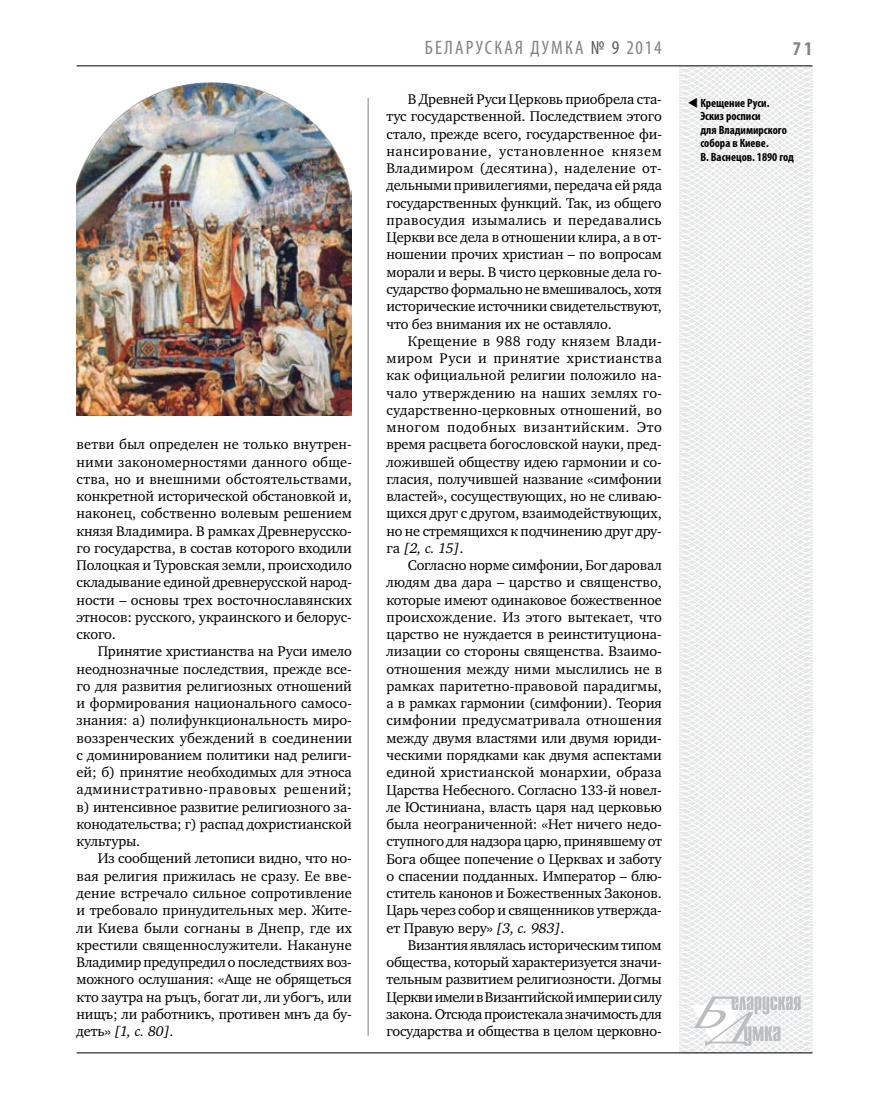
<style>
.page{position:relative;width:872px;height:1106px;background:#fff}
.page>*{position:absolute;margin:0;border:0;box-sizing:border-box;transform-origin:0 0}
.t1{font:condensed 19.5px "Myriad Pro";letter-spacing:.11em;color:#808285}
.t2{font:700 condensed 19.5px "Myriad Pro";color:#808285}
.t3{font:14.4px/17.2px "Charter C";letter-spacing:-.01em;color:#000;text-align:justify}
.t4{font:700 condensed 12px/13.5px "Myriad Pro";color:#000}
.s1{font-style:italic}
.s2{color:#58595b}
</style>
<div class="page">
<hr style="left:368px;top:98px;width:1px;height:938px;background:#808285">
<svg style="left:621px;top:65px;width:192px;height:989px"></svg>
<svg style="left:691px;top:996px;width:109px;height:53px"></svg>
<hr style="left:77px;top:65px;width:735px;height:1px;background:#000">
<hr style="left:77px;top:1052px;width:735px;height:1px;background:#000">
<img style="left:77px;top:82px;width:275px;height:334px">
<svg style="left:698px;top:107px;width:12px;height:1px"></svg>
<p class="t3" style="left:77px;top:436px;width:277px">ветви был определен не только внутрен&shy;ними закономерностями данного обще&shy;ства, но и внешними обстоятельствами, конкретной исторической обстановкой и, наконец, собственно волевым решением князя Владимира. В рамках Древнерусско&shy;го государства, в состав которого входили Полоцкая и Туровская земли, происходило складывание единой древнерусской народ&shy;ности – основы трех восточнославянских этносов: русского, украинского и белорус&shy;ского.</p>
<p class="t3" style="left:77px;top:643px;width:277px;text-indent:21px">Принятие христианства на Руси имело неоднозначные последствия, прежде все&shy;го для развития религиозных отношений и формирования национального самосо&shy;знания: а) полифункциональность миро&shy;воззренческих убеждений в соединении с доминированием политики над религи&shy;ей; б) принятие необходимых для этноса административно-правовых решений; в) интенсивное развитие религиозного за&shy;конодательства; г) распад дохристианской культуры.</p>
<p class="t3" style="left:77px;top:850px;width:277px;text-indent:21px">Из сообщений летописи видно, что но&shy;вая религия прижилась не сразу. Ее вве&shy;дение встречало сильное сопротивление и требовало принудительных мер. Жите&shy;ли Киева были согнаны в Днепр, где их крестили священнослужители. Накануне Владимир предупредил о последствиях воз&shy;можного ослушания: «Аще не обрящеться кто заутра на ръцъ, богат ли, ли убогъ, или нищъ; ли работникъ, противен мнъ да бу&shy;деть» <span class="s1">[1, с. 80]</span>.</p>
<h1 class="t1" style="left:425px;top:36px;width:238px">БЕЛАРУСКАЯ ДУМКА <span class="s2">№ 9</span> 2014</h1>
<h1 class="t2" style="left:793px;top:37px;width:21px">71</h1>
<p class="t3" style="left:386px;top:91px;width:277px;text-indent:21px">В Древней Руси Церковь приобрела ста&shy;тус государственной. Последствием этого стало, прежде всего, государственное фи&shy;нансирование, установленное князем Владимиром (десятина), наделение от&shy;дельными привилегиями, передача ей ряда государственных функций. Так, из общего правосудия изымались и передавались Церкви все дела в отношении клира, а в от&shy;ношении прочих христиан – по вопросам морали и веры. В чисто церковные дела го&shy;сударство формально не вмешивалось, хотя исторические источники свидетельствуют, что без внимания их не оставляло.</p>
<p class="t3" style="left:386px;top:332px;width:277px;text-indent:21px">Крещение в 988 году князем Влади&shy;миром Руси и принятие христианства как официальной религии положило на&shy;чало утверждению на наших землях го&shy;сударственно-церковных отношений, во многом подобных византийским. Это время расцвета богословской науки, пред&shy;ложившей обществу идею гармонии и со&shy;гласия, получившей название «симфонии властей», сосуществующих, но не сливаю&shy;щихся друг с другом, взаимодействующих, но не стремящихся к подчинению друг дру&shy;га <span class="s1">[2, с. 15]</span>.</p>
<p class="t3" style="left:386px;top:557px;width:277px;text-indent:21px">Согласно норме симфонии, Бог даровал людям два дара – царство и священство, которые имеют одинаковое божественное происхождение. Из этого вытекает, что царство не нуждается в реинституциона&shy;лизации со стороны священства. Взаимо&shy;отношения между ними мыслились не в рамках паритетно-правовой парадигмы, а в рамках гармонии (симфонии). Теория симфонии предусматривала отношения между двумя властями или двумя юриди&shy;ческими порядками как двумя аспектами единой христианской монархии, образа Царства Небесного. Согласно 133-й новел&shy;ле Юстиниана, власть царя над церковью была неограниченной: «Нет ничего недо&shy;ступного для надзора царю, принявшему от Бога общее попечение о Церквах и заботу о спасении подданных. Император – блю&shy;ститель канонов и Божественных Законов.<br>Царь через собор и священников утвержда&shy;ет Правую веру» <span class="s1">[3, с. 983]</span>.</p>
<p class="t3" style="left:386px;top:936px;width:277px;text-indent:21px">Византия являлась историческим типом общества, который характеризуется значи&shy;тельным развитием религиозности. Догмы Церкви имели в Византийской империи силу закона. Отсюда проистекала значимость для государства и общества в целом церковно-</p>
<p class="t4" style="left:700px;top:96px;width:95px;text-indent:-13px">▼ Крещение Руси.<br>Эскиз росписи<br>для Владимирского собора в Киеве.<br>В. Васнецов. 1890 год</p>
</div>
